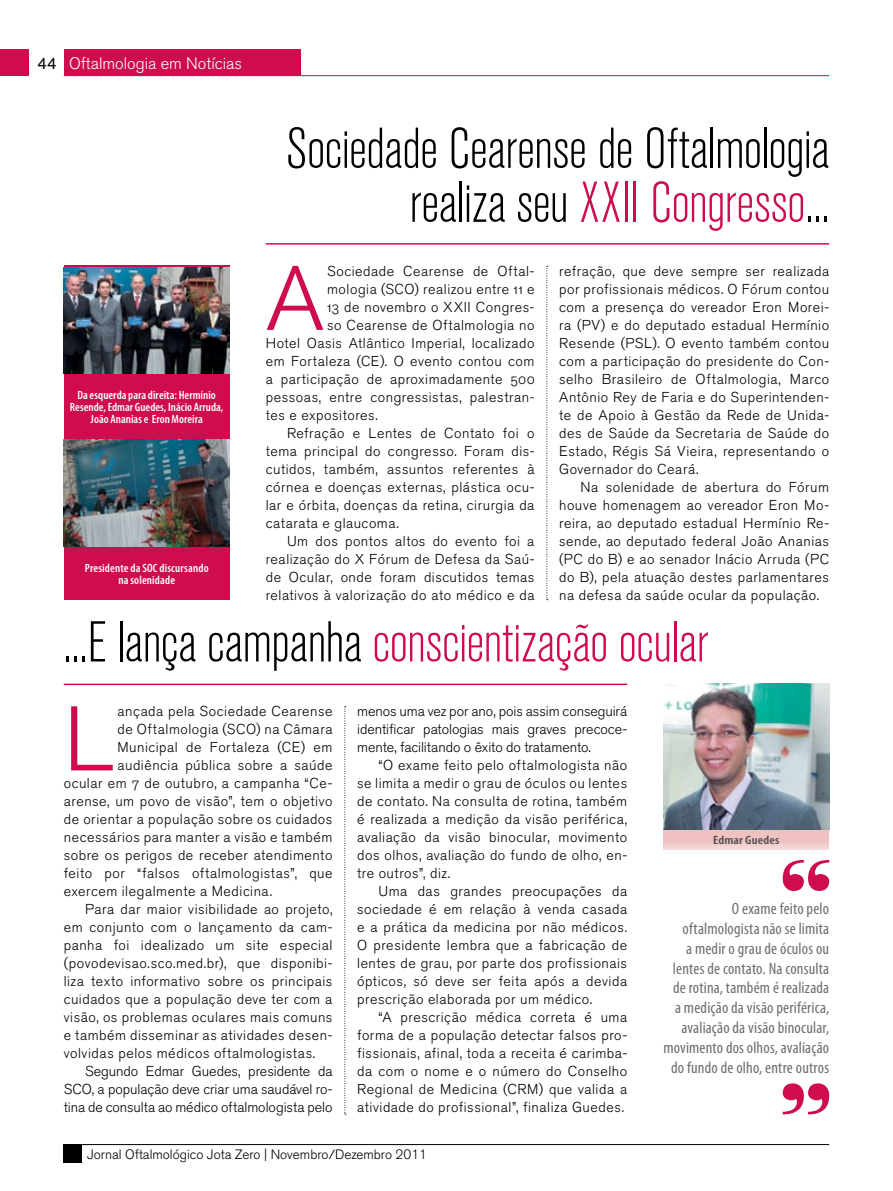
<style>
.page{position:relative;width:893px;height:1191px;background:#fff}
.page>*{position:absolute;margin:0;border:0;box-sizing:border-box;transform-origin:0 0}
.t1{font:90.75px "Akzidenz Grotesk BQ Light Os F";color:#ce0c4e}
.t2{font:300 condensed 57px/54px "Akzidenz Grotesk BQ";letter-spacing:-.005em;color:#000;text-align:right}
.t3{font:300 condensed 57px "Akzidenz Grotesk BQ";letter-spacing:-.005em;color:#ce0c4e}
.t4{font:condensed 16.5px/19.8px "Myriad Pro";letter-spacing:.01em;color:#6d6e71;text-align:right}
.t5{font:300 16.5px "Akzidenz Grotesk BQ";color:#fff}
.t6{font:14.25px/18px "Akzidenz Grotesk BQ Light Os F";letter-spacing:.035em;color:#000;text-align:justify}
.t7{font:14.25px "Akzidenz Grotesk BQ Light Os F";letter-spacing:-.005em;color:#000}
.t8{font:300 13.5px "Akzidenz Grotesk BQ";color:#000}
.t9{font:600 condensed 12px/12px "Myriad Pro";letter-spacing:.005em;color:#fff;text-align:center}
.t10{font:600 condensed 12px "Myriad Pro";letter-spacing:.015em;color:#4d4d4f;scale:1.15 1}
.s1{font-weight:500;color:#000}
.s2{color:#ce0c4e}
.s3{color:#000}
</style>
<div class="page">
<div style="left:0;top:50px;width:300px;height:26px;background:#ce0c4e"></div>
<div style="left:29px;top:50px;width:35px;height:26px;background:#fff"></div>
<hr style="left:64px;top:75px;width:765px;height:1px;background:#ce0c4e">
<hr style="left:64px;top:1144px;width:765px;height:1px;background:#000">
<div style="left:64px;top:1144px;width:18px;height:18px;background:#000"></div>
<div style="left:64px;top:266px;width:166px;height:334px;background:#ce0c4e"></div>
<hr style="left:266px;top:243px;width:563px;height:2px;background:#ce0c4e">
<hr style="left:64px;top:683px;width:563px;height:2px;background:#ce0c4e">
<svg style="left:546px;top:266px;width:2px;height:334px"></svg>
<svg style="left:344px;top:706px;width:2px;height:408px"></svg>
<img style="left:64px;top:440px;width:166px;height:106px">
<img style="left:64px;top:267px;width:166px;height:106px">
<svg style="left:783px;top:1083px;width:46px;height:31px"></svg>
<svg style="left:783px;top:860px;width:46px;height:31px"></svg>
<img style="left:663px;top:683px;width:166px;height:147px">
<div style="left:663px;top:830px;width:166px;height:19px;background:linear-gradient(to right,#f1c5c5,#f1c5c5)"></div>
<p class="t5" style="left:38px;top:54px;width:206px"><span class="s1">44</span> Oftalmologia em Notícias</p>
<p class="t9" style="left:70px;top:389px;width:155px">Da esquerda para direita: Hermínio<br>Resende, Edmar Guedes, Inácio Arruda,<br>João Ananias e Eron Moreira</p>
<p class="t9" style="left:85px;top:562px;width:125px">Presidente da SOC discursando na solenidade</p>
<h2 class="t2" style="left:286px;top:123px;width:545px">Sociedade Cearense de Oftalmologia realiza seu <span class="s2">XXII Congresso</span>...</h2>
<h1 class="t1" style="left:266px;top:247px;width:60px">A</h1>
<p class="t6" style="left:327px;top:262px;width:209px">Sociedade Cearense de Oftal-</p>
<p class="t6" style="left:327px;top:280px;width:209px">mologia (SCO) realizou entre 11 e</p>
<p class="t6" style="left:327px;top:298px;width:209px">13 de novembro o XXII Congres-</p>
<p class="t6" style="left:327px;top:316px;width:209px">so Cearense de Oftalmologia no</p>
<p class="t6" style="left:266px;top:334px;width:270px">Hotel Oasis Atlântico Imperial, localizado</p>
<p class="t6" style="left:266px;top:352px;width:270px">em Fortaleza (CE). O evento contou com</p>
<p class="t6" style="left:266px;top:370px;width:270px">a participação de aproximadamente 500</p>
<p class="t6" style="left:266px;top:388px;width:270px">pessoas, entre congressistas, palestran-</p>
<p class="t6" style="left:266px;top:406px;width:114px">tes e expositores.</p>
<p class="t6" style="left:287px;top:424px;width:249px">Refração e Lentes de Contato foi o</p>
<p class="t6" style="left:266px;top:442px;width:270px">tema principal do congresso. Foram dis-</p>
<p class="t6" style="left:266px;top:460px;width:270px">cutidos, também, assuntos referentes à</p>
<p class="t6" style="left:266px;top:478px;width:270px">córnea e doenças externas, plástica ocu-</p>
<p class="t6" style="left:266px;top:496px;width:270px">lar e órbita, doenças da retina, cirurgia da</p>
<p class="t6" style="left:266px;top:514px;width:135px">catarata e glaucoma.</p>
<p class="t6" style="left:287px;top:532px;width:249px">Um dos pontos altos do evento foi a</p>
<p class="t6" style="left:266px;top:550px;width:270px">realização do X Fórum de Defesa da Saú-</p>
<p class="t6" style="left:266px;top:568px;width:270px">de Ocular, onde foram discutidos temas</p>
<p class="t6" style="left:266px;top:586px;width:270px">relativos à valorização do ato médico e da</p>
<p class="t6" style="left:559px;top:262px;width:272px">refração, que deve sempre ser realizada por profissionais médicos. O Fórum contou com a presença do vereador Eron Morei&shy;ra (PV) e do deputado estadual Hermínio Resende (PSL). O evento também contou com a participação do presidente do Con&shy;selho Brasileiro de Oftalmologia, Marco Antônio Rey de Faria e do Superintenden&shy;te de Apoio à Gestão da Rede de Unida&shy;des de Saúde da Secretaria de Saúde do Estado, Régis Sá Vieira, representando o Governador do Ceará.</p>
<p class="t6" style="left:559px;top:478px;width:271px;text-indent:21px">Na solenidade de abertura do Fórum houve homenagem ao vereador Eron Mo&shy;reira, ao deputado estadual Hermínio Re&shy;sende, ao deputado federal João Ananias (PC do B) e ao senador Inácio Arruda (PC do B), pela atuação destes parlamentares na defesa da saúde ocular da população.</p>
<h2 class="t3" style="left:64px;top:611px;width:646px"><span class="s3">...E lança campanha</span> conscientização ocular</h2>
<h1 class="t1" style="left:64px;top:688px;width:52px">L</h1>
<p class="t6" style="left:117px;top:702px;width:216px">ançada pela Sociedade Cearense</p>
<p class="t6" style="left:117px;top:720px;width:216px">de Oftalmologia (SCO) na Câmara</p>
<p class="t6" style="left:117px;top:738px;width:217px">Municipal de Fortaleza (CE) em</p>
<p class="t6" style="left:117px;top:756px;width:217px">audiência pública sobre a saúde</p>
<p class="t6" style="left:64px;top:774px;width:270px">ocular em 7 de outubro, a campanha “Ce-</p>
<p class="t6" style="left:64px;top:792px;width:270px">arense, um povo de visão”, tem o objetivo</p>
<p class="t6" style="left:64px;top:810px;width:270px">de orientar a população sobre os cuidados</p>
<p class="t6" style="left:64px;top:828px;width:270px">necessários para manter a visão e também</p>
<p class="t6" style="left:64px;top:846px;width:270px">sobre os perigos de receber atendimento</p>
<p class="t6" style="left:64px;top:864px;width:270px">feito por “falsos oftalmologistas”, que</p>
<p class="t6" style="left:64px;top:882px;width:210px">exercem ilegalmente a Medicina.</p>
<p class="t6" style="left:85px;top:900px;width:249px">Para dar maior visibilidade ao projeto,</p>
<p class="t6" style="left:64px;top:918px;width:270px">em conjunto com o lançamento da cam-</p>
<p class="t6" style="left:64px;top:936px;width:270px">panha foi idealizado um site especial</p>
<p class="t6" style="left:64px;top:954px;width:270px">(povodevisao.sco.med.br), que disponibi-</p>
<p class="t6" style="left:64px;top:972px;width:270px">liza texto informativo sobre os principais</p>
<p class="t6" style="left:64px;top:990px;width:270px">cuidados que a população deve ter com a</p>
<p class="t6" style="left:64px;top:1008px;width:270px">visão, os problemas oculares mais comuns</p>
<p class="t6" style="left:64px;top:1026px;width:270px">e também disseminar as atividades desen-</p>
<p class="t6" style="left:64px;top:1044px;width:253px">volvidas pelos médicos oftalmologistas.</p>
<p class="t7" style="left:85px;top:1063px;width:249px">Segundo Edmar Guedes, presidente da</p>
<p class="t7" style="left:64px;top:1081px;width:270px">SCO, a população deve criar uma saudável ro-</p>
<p class="t7" style="left:64px;top:1099px;width:270px">tina de consulta ao médico oftalmologista pelo</p>
<p class="t6" style="left:357px;top:702px;width:271px">menos uma vez por ano, pois assim conseguirá identificar patologias mais graves precoce&shy;mente, facilitando o êxito do tratamento.</p>
<p class="t6" style="left:357px;top:756px;width:271px;text-indent:21px">“O exame feito pelo oftalmologista não se limita a medir o grau de óculos ou lentes de contato. Na consulta de rotina, também é realizada a medição da visão periférica, avaliação da visão binocular, movimento dos olhos, avaliação do fundo de olho, en&shy;tre outros”, diz.</p>
<p class="t6" style="left:357px;top:882px;width:271px;text-indent:21px">Uma das grandes preocupações da sociedade é em relação à venda casada e a prática da medicina por não médicos.<br>O presidente lembra que a fabricação de lentes de grau, por parte dos profissionais ópticos, só deve ser feita após a devida prescrição elaborada por um médico.</p>
<p class="t6" style="left:357px;top:1008px;width:271px;text-indent:21px">“A prescrição médica correta é uma forma de a população detectar falsos pro&shy;fissionais, afinal, toda a receita é carimba&shy;da com o nome e o número do Conselho Regional de Medicina (CRM) que valida a atividade do profissional”, finaliza Guedes.</p>
<p class="t8" style="left:87px;top:1147px;width:341px">Jornal Oftalmológico Jota Zero | Novembro/Dezembro 2011</p>
<p class="t10" style="left:713px;top:833px;width:59px">Edmar Guedes</p>
<p class="t4" style="left:663px;top:898px;width:167px">O exame feito pelo oftalmologista não se limita<br>a medir o grau de óculos ou lentes de contato. Na consulta de rotina, também é realizada a medição da visão periférica, avaliação da visão binocular, movimento dos olhos, avaliação do fundo de olho, entre outros</p>
</div>
